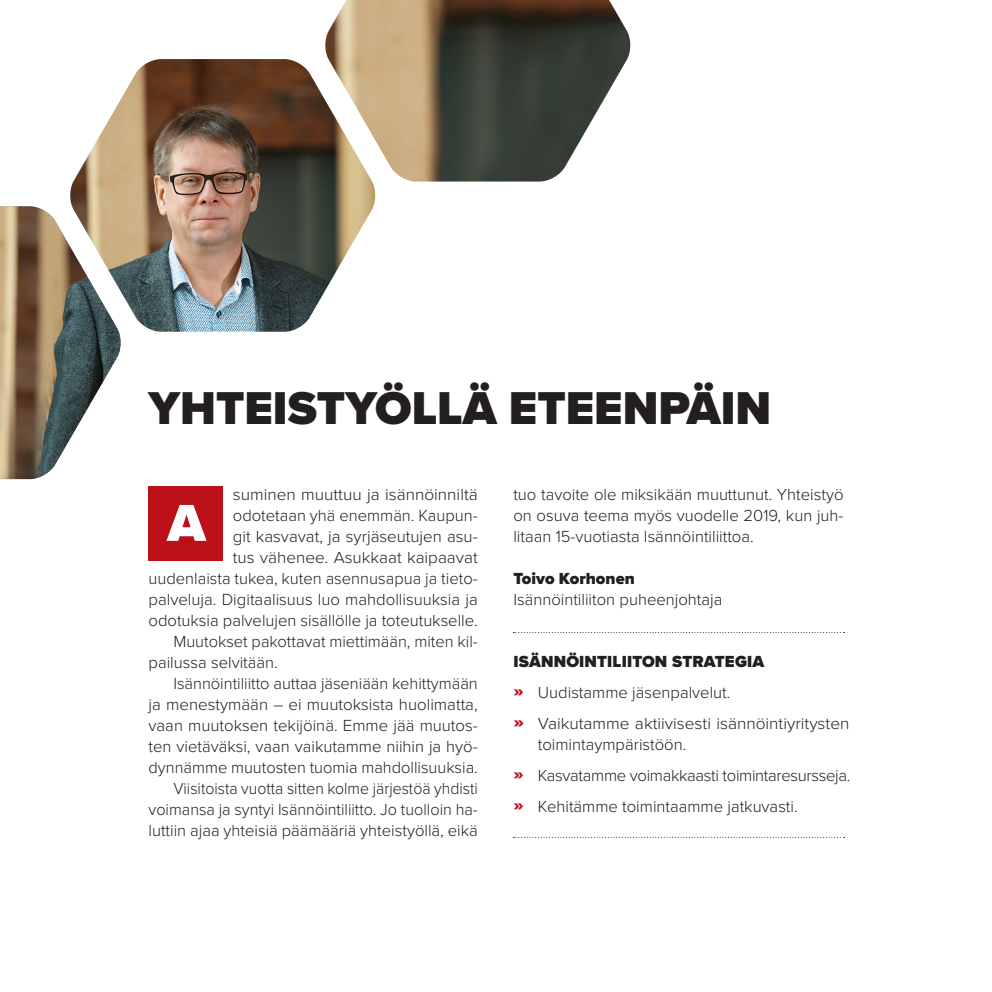
<style>
.page{position:relative;width:992px;height:992px;background:#fff}
.page>*{position:absolute;margin:0;border:0;box-sizing:border-box;transform-origin:0 0}
.anfangi{font:900 53.9px "Proxima Nova";color:#fff}
.kannen_otsikko{font:900 47.77px "Proxima Nova";color:#231f20}
.leipis_copy{font:300 16.62px/21px "Proxima Nova";color:#231f20;text-align:justify}
.leipis{font:300 16.62px/21px "Proxima Nova";color:#231f20;text-align:right;scale:1.04 1}
.leipis_copy-2{font:300 16.62px/21px "Proxima Nova";color:#231f20;text-align:justify;scale:.95 1}
.leipis-2{font:300 16.62px "Proxima Nova";color:#231f20}
.leipis-3{font:300 16.62px "Proxima Nova";letter-spacing:-.02em;color:#231f20}
.väliotsikko{font:900 16.62px "Proxima Nova";letter-spacing:.01em;color:#231f20}
.leipis-4{font:900 16.62px "Proxima Nova";color:#231f20}
.s1{font-weight:900;color:#bb1018}
</style>
<div class="page">
<div style="left:148px;top:486px;width:75px;height:75px;background:#bb1018"></div>
<img style="left:70px;top:59px;width:306px;height:272px">
<img style="left:324px;top:0;width:307px;height:181px">
<img style="left:0;top:206px;width:122px;height:273px">
<svg style="left:513px;top:632px;width:331px;height:1px"></svg>
<svg style="left:513px;top:836px;width:331px;height:1px"></svg>
<p class="kannen_otsikko" style="left:148px;top:379px;width:624px">YHTEISTYÖLLÄ ETEENPÄIN</p>
<p class="leipis" style="left:148px;top:484px;width:318px">suminen muuttuu ja isännöinniltä<br>odotetaan yhä enemmän. Kaupun-<br>git kasvavat, ja syrjäseutujen asu-<br>tus vähenee. Asukkaat kaipaavat uudenlaista tukea, kuten asennusapua ja tieto&shy;palveluja. Digitaalisuus luo mahdollisuuksia ja odotuksia palvelujen sisällölle ja toteutukselle.</p>
<p class="leipis_copy" style="left:148px;top:631px;width:331px;text-indent:25px">Muutokset pakottavat miettimään, miten kil&shy;pailussa selvitään.</p>
<p class="leipis_copy" style="left:148px;top:673px;width:331px;text-indent:25px">Isännöintiliitto auttaa jäseniään kehittymään ja menestymään – ei muutoksista huolimatta, vaan muutoksen tekijöinä. Emme jää muutos&shy;ten vietäväksi, vaan vaikutamme niihin ja hyö&shy;dynnämme muutosten tuomia mahdollisuuksia.</p>
<p class="leipis_copy-2" style="left:148px;top:778px;width:348px;text-indent:25px">Viisitoista vuotta sitten kolme järjestöä yhdisti voimansa ja syntyi Isännöintiliitto. Jo tuolloin ha&shy;luttiin ajaa yhteisiä päämääriä yhteistyöllä, eikä</p>
<p class="anfangi" style="left:167px;top:490px;width:40px">A</p>
<p class="leipis_copy" style="left:513px;top:484px;width:331px">tuo tavoite ole miksikään muuttunut. Yhteistyö on osuva teema myös vuodelle 2019, kun juh&shy;litaan 15-vuotiasta Isännöintiliittoa.</p>
<p class="leipis-4" style="left:513px;top:568px;width:123px">Toivo Korhonen</p>
<p class="leipis-2" style="left:513px;top:589px;width:210px">Isännöintiliiton puheenjohtaja</p>
<p class="väliotsikko" style="left:513px;top:651px;width:252px">ISÄNNÖINTILIITON STRATEGIA</p>
<p class="leipis-2" style="left:513px;top:682px;width:218px"><span class="s1">»</span> Uudistamme jäsenpalvelut.</p>
<p class="leipis" style="left:537px;top:713px;width:301px;text-align:left;text-indent:-25px"><span class="s1">»</span> Vaikutamme aktiivisesti isännöintiyritysten toimintaympäristöön.</p>
<p class="leipis-3" style="left:513px;top:765px;width:338px"><span class="s1">»</span> Kasvatamme voimakkaasti toimintaresursseja.</p>
<p class="leipis-2" style="left:513px;top:796px;width:286px"><span class="s1">»</span> Kehitämme toimintaamme jatkuvasti.</p>
</div>
